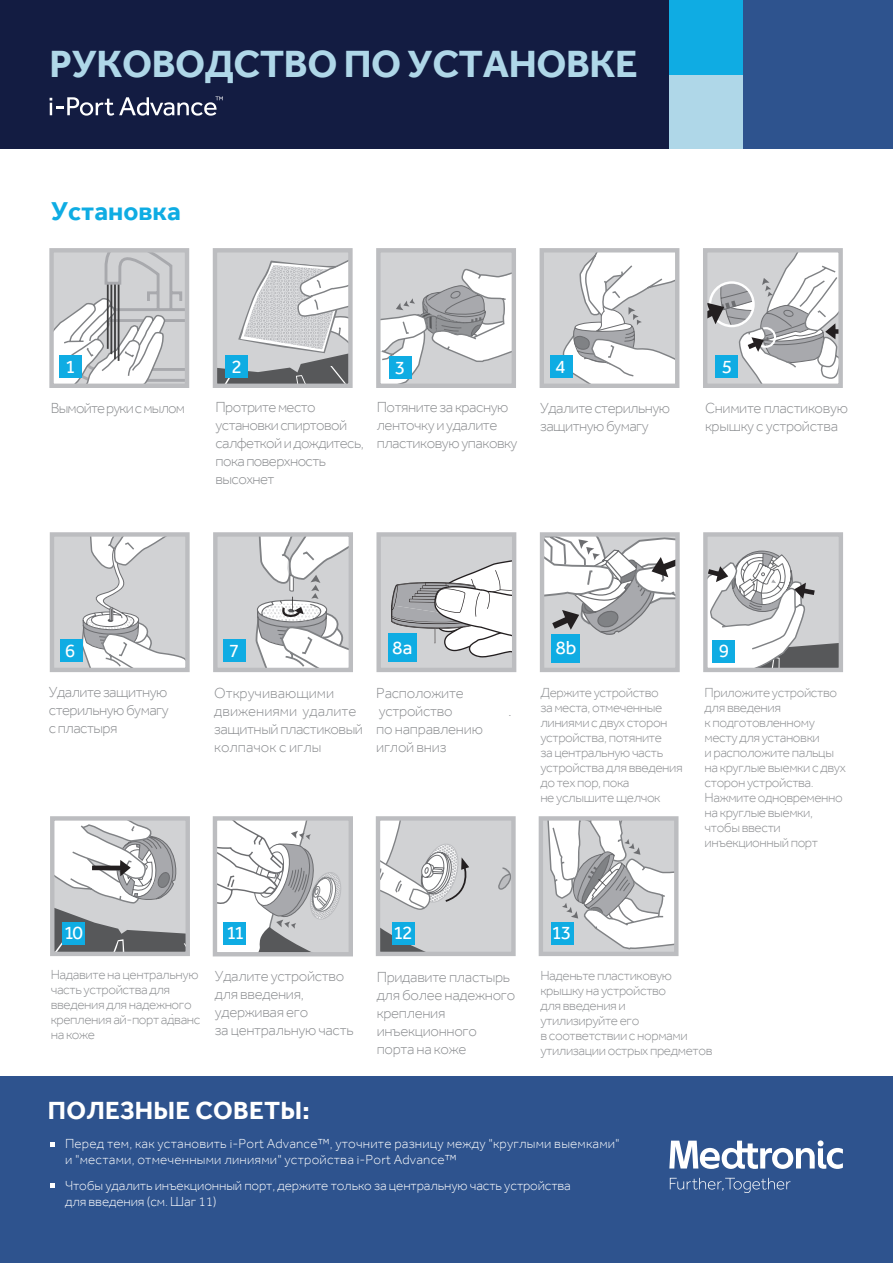
<style>
.page{position:relative;width:893px;height:1263px;background:#fff}
.page>*{position:absolute;margin:0;border:0;box-sizing:border-box;transform-origin:0 0}
.t1{font:700 39px "Effra";letter-spacing:-.01em;color:#afd7e8}
.t2{font:700 26.55px "Effra";color:#0face3}
.t3{font:700 25.5px "Effra";letter-spacing:.01em;color:#fff}
.t4{font:19.35px "Effra";letter-spacing:-.07em;color:#fff}
.t5{font:300 16.8px "Effra";color:#8a8c8f}
.t6{font:300 15px/18px "Effra";letter-spacing:-.02em;color:#8a8c8f}
.t7{font:300 15px/18px "Effra";letter-spacing:-.04em;color:#8a8c8f}
.t8{font:300 15px/18px "Effra";color:#8a8c8f}
.t9{font:300 15px "Effra";letter-spacing:-.055em;color:#8a8c8f}
.t10{font:300 13.5px/15px "Effra";letter-spacing:-.03em;color:#8a8c8f}
.t11{font:300 13.5px/16.2px "Effra";letter-spacing:.015em;color:#fff}
.t12{font:300 13.5px/16.2px "Effra";letter-spacing:-.01em;color:#fff}
</style>
<div class="page">
<div style="left:0;top:1076px;width:893px;height:187px;background:#2e538e"></div>
<svg style="left:50px;top:1142px;width:5px;height:5px"></svg>
<svg style="left:50px;top:1183px;width:5px;height:5px"></svg>
<svg style="left:54px;top:253px;width:130px;height:130px"></svg>
<div style="left:49px;top:248px;width:140px;height:140px;border:4px solid #bcbdc0"></div>
<div style="left:59px;top:356px;width:23px;height:22px;background:#0face3"></div>
<svg style="left:218px;top:253px;width:130px;height:130px;background:#c4c5c7"></svg>
<div style="left:213px;top:248px;width:140px;height:140px;border:4px solid #bcbdc0"></div>
<div style="left:225px;top:355px;width:23px;height:22px;background:#0face3"></div>
<svg style="left:381px;top:253px;width:130px;height:130px"></svg>
<div style="left:376px;top:248px;width:140px;height:140px;border:4px solid #bcbdc0"></div>
<div style="left:389px;top:356px;width:22px;height:23px;background:#0face3"></div>
<svg style="left:545px;top:253px;width:129px;height:130px"></svg>
<div style="left:540px;top:248px;width:139px;height:140px;border:4px solid #bcbdc0"></div>
<div style="left:550px;top:355px;width:22px;height:23px;background:#0face3"></div>
<svg style="left:708px;top:253px;width:130px;height:130px"></svg>
<div style="left:703px;top:248px;width:140px;height:140px;border:4px solid #bcbdc0"></div>
<div style="left:716px;top:355px;width:22px;height:23px;background:#0face3"></div>
<svg style="left:55px;top:537px;width:130px;height:130px"></svg>
<div style="left:50px;top:532px;width:140px;height:140px;border:4px solid #bcbdc0"></div>
<div style="left:60px;top:639px;width:23px;height:23px;background:#0face3"></div>
<svg style="left:218px;top:537px;width:130px;height:130px"></svg>
<div style="left:213px;top:532px;width:140px;height:140px;border:4px solid #bcbdc0"></div>
<div style="left:223px;top:640px;width:22px;height:22px;background:#0face3"></div>
<div style="left:379px;top:534px;width:135px;height:136px;background:#d1d2d4"></div>
<svg style="left:391px;top:560px;width:120px;height:102px"></svg>
<div style="left:376px;top:532px;width:140px;height:140px;border:4px solid #bcbdc0"></div>
<div style="left:388px;top:633px;width:28px;height:29px;background:#0face3"></div>
<svg style="left:545px;top:537px;width:130px;height:130px"></svg>
<div style="left:540px;top:532px;width:140px;height:140px;border:4px solid #bcbdc0"></div>
<div style="left:551px;top:634px;width:28px;height:29px;background:#0face3"></div>
<svg style="left:708px;top:537px;width:130px;height:130px"></svg>
<div style="left:703px;top:532px;width:140px;height:140px;border:4px solid #bcbdc0"></div>
<div style="left:713px;top:640px;width:22px;height:22px;background:#0face3"></div>
<svg style="left:55px;top:821px;width:130px;height:130px"></svg>
<div style="left:50px;top:816px;width:140px;height:140px;border:4px solid #bcbdc0"></div>
<div style="left:63px;top:922px;width:22px;height:22px;background:#0face3"></div>
<svg style="left:218px;top:821px;width:130px;height:130px"></svg>
<div style="left:213px;top:816px;width:140px;height:140px;border:4px solid #bcbdc0"></div>
<div style="left:224px;top:922px;width:22px;height:23px;background:#0face3"></div>
<div style="left:376px;top:816px;width:140px;height:140px;border:4px solid #bcbdc0"></div>
<svg style="left:378px;top:818px;width:135px;height:136px;background:#cdced0"></svg>
<div style="left:392px;top:922px;width:23px;height:22px;background:#0face3"></div>
<svg style="left:544px;top:821px;width:129px;height:130px"></svg>
<div style="left:539px;top:816px;width:139px;height:140px;border:4px solid #bcbdc0"></div>
<div style="left:551px;top:922px;width:22px;height:22px;background:#0face3"></div>
<div style="left:0;top:0;width:669px;height:149px;background:#131c42"></div>
<div style="left:669px;top:74px;width:75px;height:75px;background:#afd7e8"></div>
<div style="left:669px;top:0;width:75px;height:74px;background:#0face3"></div>
<div style="left:744px;top:0;width:149px;height:149px;background:#2e538e"></div>
<svg style="left:50px;top:96px;width:173px;height:20px"></svg>
<svg style="left:669px;top:1140px;width:174px;height:53px"></svg>
<h1 class="t1" style="left:50px;top:40px;width:590px">РУКОВОДСТВО ПО УСТАНОВКЕ</h1>
<h2 class="t2" style="left:51px;top:194px;width:131px">Установка</h2>
<h3 class="t4" style="left:65px;top:355px;width:12px">1</h3>
<h3 class="t4" style="left:231px;top:355px;width:12px">2</h3>
<h3 class="t4" style="left:395px;top:356px;width:12px">3</h3>
<h3 class="t4" style="left:555px;top:355px;width:12px">4</h3>
<h3 class="t4" style="left:722px;top:355px;width:12px">5</h3>
<p class="t9" style="left:51px;top:399px;width:136px">Вымойте руки с мылом</p>
<p class="t7" style="left:215px;top:397px;width:150px">Протрите место установки спиртовой салфеткой и дождитесь, пока поверхность высохнет</p>
<p class="t6" style="left:377px;top:397px;width:142px">Потяните за красную ленточку и удалите пластиковую упаковку</p>
<p class="t6" style="left:540px;top:398px;width:131px">Удалите стерильную защитную бумагу</p>
<p class="t6" style="left:705px;top:398px;width:144px">Снимите пластиковую крышку с устройства</p>
<h3 class="t4" style="left:65px;top:639px;width:12px">6</h3>
<h3 class="t4" style="left:229px;top:639px;width:12px">7</h3>
<h3 class="t4" style="left:392px;top:636px;width:22px">8a</h3>
<h3 class="t4" style="left:555px;top:637px;width:23px">8b</h3>
<h3 class="t4" style="left:719px;top:639px;width:12px">9</h3>
<p class="t6" style="left:49px;top:682px;width:121px;text-align:justify">Удалите защитную стерильную бумагу с пластыря</p>
<p class="t8" style="left:214px;top:683px;width:150px">Откручивающими движениями удалите защитный пластиковый колпачок с иглы</p>
<p class="t6" style="left:376px;top:683px;width:108px">Расположите устройство<br>по направлению иглой вниз</p>
<p class="t5" style="left:508px;top:700px;width:5px">.</p>
<p class="t10" style="left:540px;top:685px;width:144px">Держите устройство<br>за места, отмеченные линиями с двух сторон устройства, потяните<br>за центральную часть устройства для введения до тех пор, пока<br>не услышите щелчок</p>
<p class="t5" style="left:646px;top:754px;width:5px">.</p>
<p class="t10" style="left:705px;top:685px;width:143px">Приложите устройство для введения<br>к подготовленному месту для установки<br>и расположите пальцы на круглые выемки с двух сторон устройства.<br>Нажмите одновременно на круглые выемки, чтобы ввести инъекционный порт</p>
<p class="t5" style="left:784px;top:789px;width:5px">.</p>
<h3 class="t4" style="left:64px;top:921px;width:21px">10</h3>
<h3 class="t4" style="left:226px;top:922px;width:20px">11</h3>
<h3 class="t4" style="left:393px;top:921px;width:21px">12</h3>
<h3 class="t4" style="left:551px;top:921px;width:21px">13</h3>
<p class="t10" style="left:51px;top:967px;width:151px">Надавите на центральную часть устройства для введения для надежного крепления ай-порт адванс на коже</p>
<p class="t5" style="left:171px;top:999px;width:5px">.</p>
<p class="t6" style="left:215px;top:966px;width:140px">Удалите устройство для введения, удерживая его<br>за центральную часть</p>
<p class="t6" style="left:377px;top:967px;width:140px">Придавите пластырь для более надежного крепления инъекционного порта на коже</p>
<p class="t10" style="left:540px;top:968px;width:174px">Наденьте пластиковую крышку на устройство<br>для введения и<br>утилизируйте его<br>в соответствии с нормами утилизации острых предметов</p>
<h3 class="t3" style="left:48px;top:1095px;width:263px">ПОЛЕЗНЫЕ СОВЕТЫ:</h3>
<p class="t11" style="left:65px;top:1135px;width:556px">Перед тем, как установить i-Port Advance™, уточните разницу между "круглыми выемками" и "местами, отмеченными линиями" устройства i-Port Advance™</p>
<p class="t12" style="left:65px;top:1177px;width:507px">Чтобы удалить инъекционный порт, держите только за центральную часть устройства для введения (см. Шаг 11)</p>
</div>
